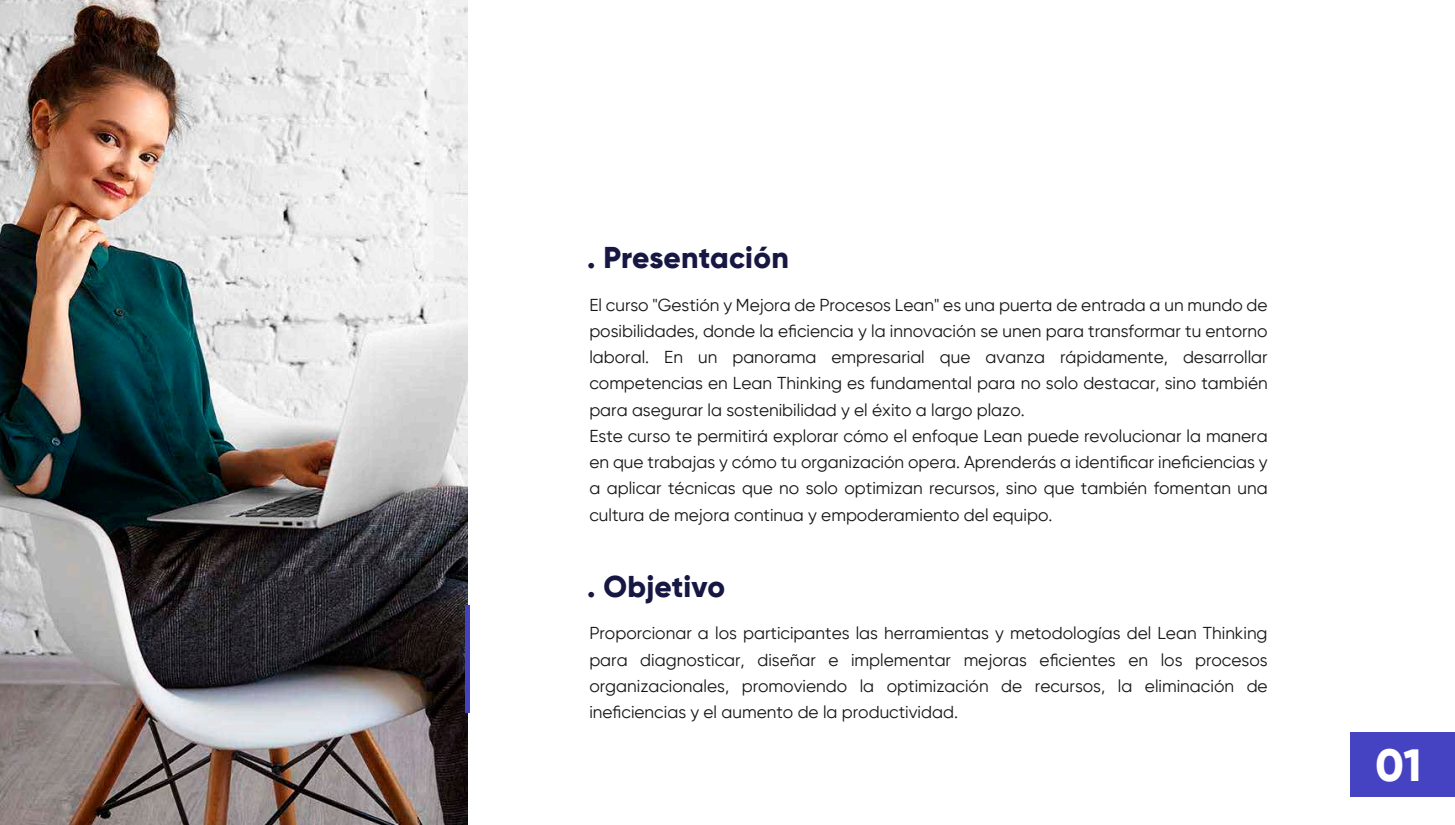
<style>
.page{position:relative;width:1455px;height:825px;background:#fff}
.page>*{position:absolute;margin:0;border:0;box-sizing:border-box;transform-origin:0 0}
.t1{font:800 45px "Gilroy";color:#fff}
.t2{font:800 30px "Gilroy";letter-spacing:.005em;color:#171743}
.t3{font:17.25px/26.2px "Gilroy";color:#151515;text-align:justify}
</style>
<div class="page">
<div style="left:1350px;top:732px;width:105px;height:65px;background:#4643c3"></div>
<img style="left:0;top:0;width:468px;height:825px">
<div style="left:465px;top:605px;width:5px;height:107px;background:#4643c3"></div>
<h2 class="t2" style="left:587px;top:238px;width:203px">. Presentación</h2>
<p class="t3" style="left:589px;top:291px;width:680px;text-align:left">El curso "Gestión y Mejora de Procesos Lean" es una puerta de entrada a un mundo de posibilidades, donde la eficiencia y la innovación se unen para transformar tu entorno laboral. En un panorama empresarial que avanza rápidamente, desarrollar competencias en Lean Thinking es fundamental para no solo destacar, sino también para asegurar la sostenibilidad y el éxito a largo plazo.<br>Este curso te permitirá explorar cómo el enfoque Lean puede revolucionar la manera en que trabajas y cómo tu organización opera. Aprenderás a identificar ineficiencias y a aplicar técnicas que no solo optimizan recursos, sino que también fomentan una cultura de mejora continua y empoderamiento del equipo.</p>
<h2 class="t2" style="left:587px;top:568px;width:140px">. Objetivo</h2>
<p class="t3" style="left:589px;top:620px;width:680px">Proporcionar a los participantes las herramientas y metodologías del Lean Thinking para diagnosticar, diseñar e implementar mejoras eficientes en los procesos organizacionales, promoviendo la optimización de recursos, la eliminación de ineficiencias y el aumento de la productividad.</p>
<h1 class="t1" style="left:1376px;top:737px;width:48px">01</h1>
</div>
